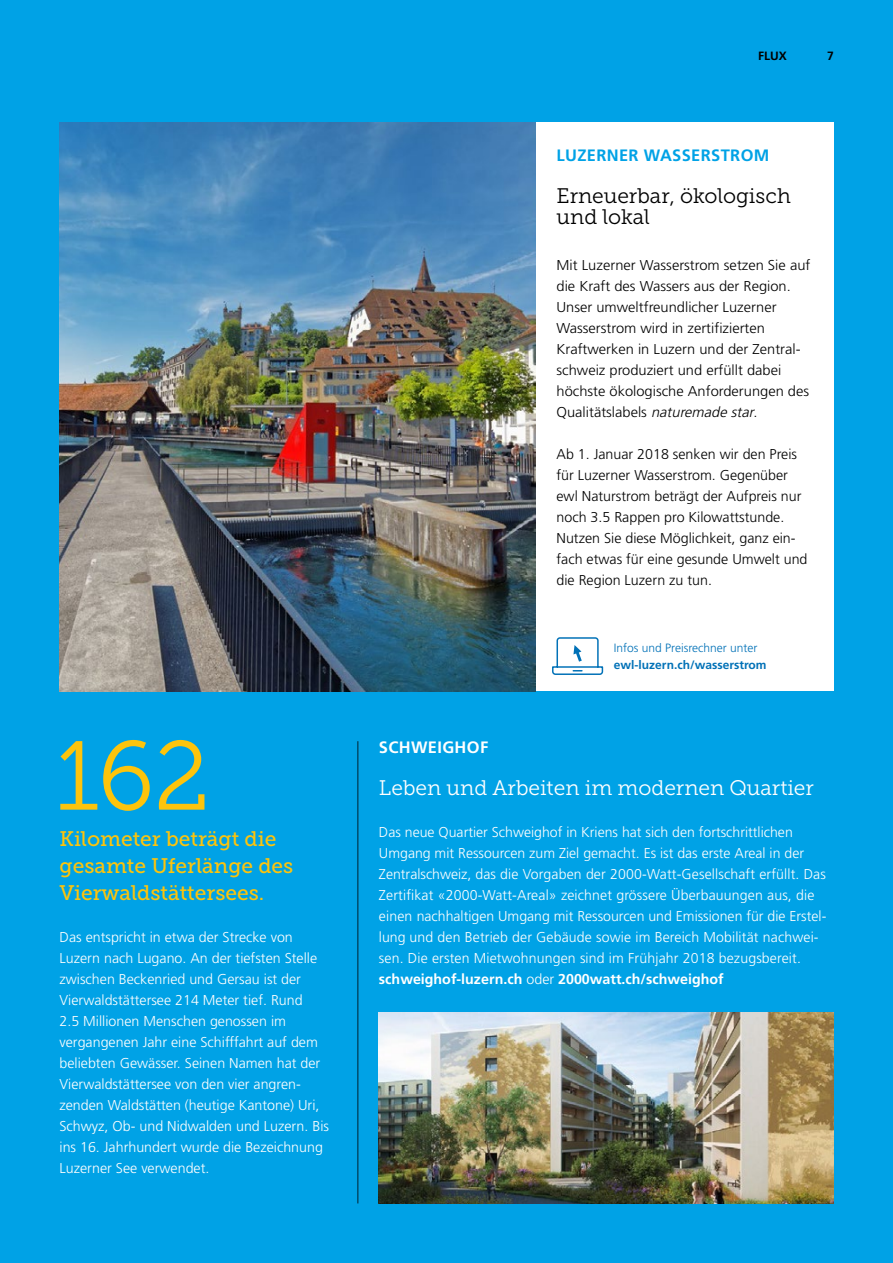
<style>
.page{position:relative;width:893px;height:1263px;background:#00a2e6}
.page>*{position:absolute;margin:0;border:0;box-sizing:border-box;transform-origin:0 0}
.t1{font:97.5px "Museo Slab 300";color:#fdc40c}
.t2{font:21px/27px "Museo Slab 500";color:#fdc40c}
.t3{font:21px "Museo Slab 300";color:#fff}
.t4{font:21px/21px "Museo Slab 300";color:#000}
.t5{font:700 16.5px "Frutiger LT Std";letter-spacing:.02em;color:#00a2e6}
.t6{font:700 16.5px "Frutiger LT Std";letter-spacing:.02em;color:#fff}
.t7{font:300 14.25px/21px "Frutiger LT Std";color:#fff}
.t8{font:300 14.25px/21px "Frutiger LT Std";color:#000}
.t9{font:300 12px "Frutiger LT Std";color:#0071b7}
.t10{font:700 12px "Frutiger LT Std";color:#0071b7}
.t11{font:700 12px "Frutiger LT Std";color:#000}
.s1{font-style:italic}
.s2{font-weight:700}
</style>
<div class="page">
<div style="left:535px;top:122px;width:299px;height:569px;background:#fff"></div>
<hr style="left:358px;top:741px;width:1px;height:462px;background:#000">
<img style="left:379px;top:1012px;width:454px;height:191px">
<img style="left:60px;top:122px;width:475px;height:569px">
<svg style="left:552px;top:637px;width:52px;height:38px"></svg>
<h1 class="t1" style="left:55px;top:723px;width:156px">162</h1>
<h2 class="t2" style="left:60px;top:825px;width:235px">Kilometer beträgt die gesamte Uferlänge des<br>Vierwaldstättersees.</h2>
<p class="t7" style="left:60px;top:926px;width:271px">Das entspricht in etwa der Strecke von Luzern nach Lugano. An der tiefsten Stelle zwischen Beckenried und Gersau ist der Vierwaldstättersee 214 Meter tief. Rund<br>2.5 Millionen Menschen genossen im vergangenen Jahr eine Schifffahrt auf dem beliebten Gewässer. Seinen Namen hat der Vierwaldstättersee von den vier angren&shy;zenden Waldstätten (heutige Kantone) Uri, Schwyz, Ob- und Nidwalden und Luzern. Bis ins 16. Jahrhundert wurde die Bezeichnung Luzerner See verwendet.</p>
<p class="t11" style="left:758px;top:48px;width:30px">FLUX</p>
<p class="t11" style="left:827px;top:48px;width:8px">7</p>
<p class="t5" style="left:556px;top:146px;width:214px">LUZERNER WASSERSTROM</p>
<h2 class="t4" style="left:556px;top:186px;width:236px">Erneuerbar, ökologisch und lokal</h2>
<p class="t8" style="left:556px;top:255px;width:255px">Mit Luzerner Wasserstrom setzen Sie auf die Kraft des Wassers aus der Region.<br>Unser umweltfreundlicher Luzerner Wasserstrom wird in zertifizierten Kraftwerken in Luzern und der Zentral&shy;schweiz produziert und erfüllt dabei höchste ökologische Anforderungen des Qualitätslabels <span class="s1">naturemade star</span>.</p>
<p class="t8" style="left:556px;top:444px;width:253px">Ab 1. Januar 2018 senken wir den Preis für Luzerner Wasserstrom. Gegenüber ewl Naturstrom beträgt der Aufpreis nur noch 3.5 Rappen pro Kilowattstunde.<br>Nutzen Sie diese Möglichkeit, ganz ein&shy;fach etwas für eine gesunde Umwelt und die Region Luzern zu tun.</p>
<p class="t9" style="left:614px;top:641px;width:145px">Infos und Preisrechner unter</p>
<p class="t10" style="left:614px;top:657px;width:154px">ewl-luzern.ch/wasserstrom</p>
<p class="t6" style="left:379px;top:737px;width:111px">SCHWEIGHOF</p>
<h2 class="t3" style="left:379px;top:776px;width:436px">Leben und Arbeiten im modernen Quartier</h2>
<p class="t7" style="left:379px;top:821px;width:449px">Das neue Quartier Schweighof in Kriens hat sich den fortschrittlichen Umgang mit Ressourcen zum Ziel gemacht. Es ist das erste Areal in der Zentralschweiz, das die Vorgaben der 2000-Watt-Gesellschaft erfüllt. Das Zertifikat «2000-Watt-Areal» zeichnet grössere Überbauungen aus, die einen nachhaltigen Umgang mit Ressourcen und Emissionen für die Erstel&shy;lung und den Betrieb der Gebäude sowie im Bereich Mobilität nachwei&shy;sen. Die ersten Mietwohnungen sind im Frühjahr 2018 bezugsbereit. <span class="s2">schweighof-luzern.ch</span> oder <span class="s2">2000watt.ch/schweighof</span></p>
</div>
